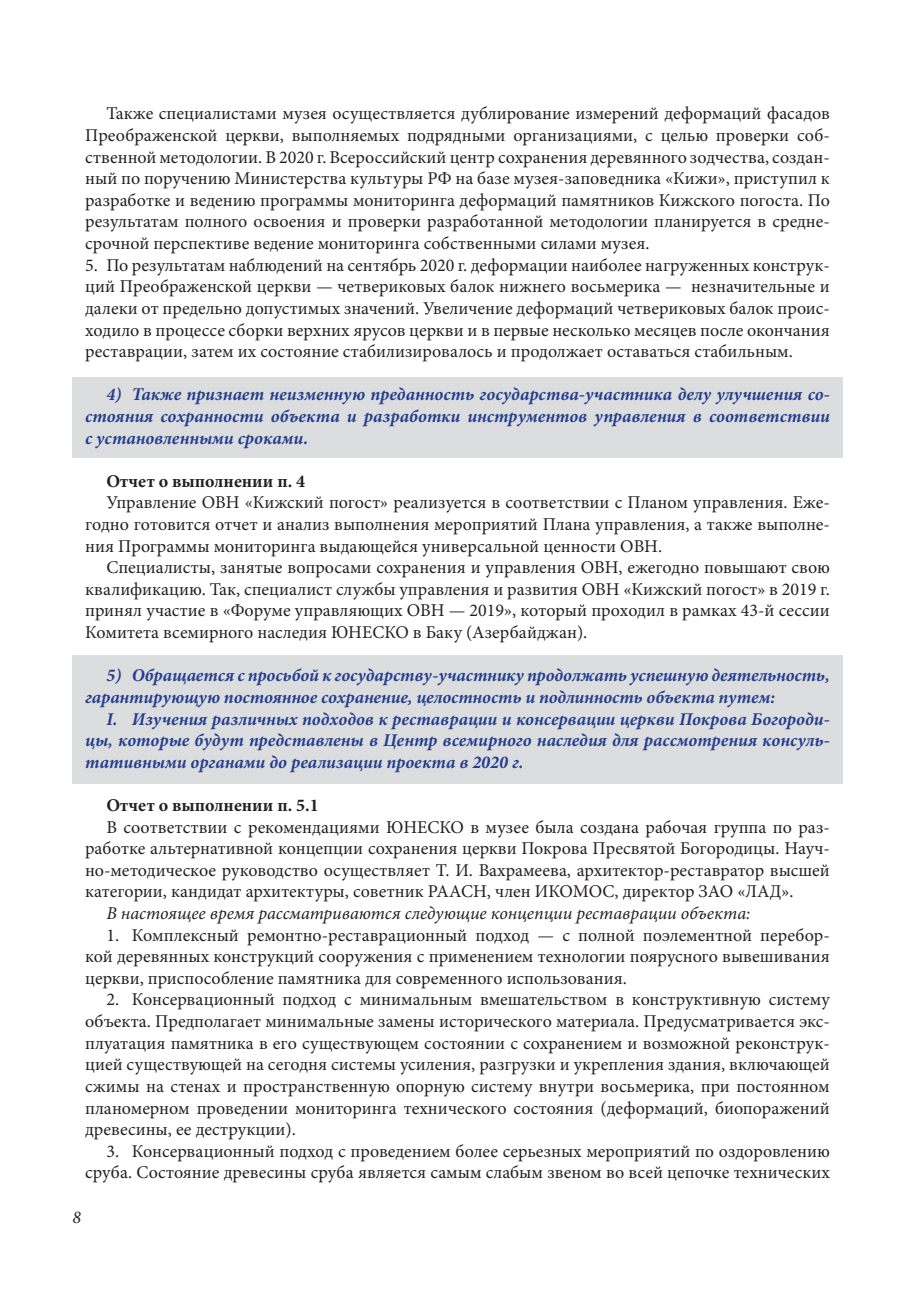
<style>
.page{position:relative;width:915px;height:1306px;background:#fff}
.page>*{position:absolute;margin:0;border:0;box-sizing:border-box;transform-origin:0 0}
.t1{font:18px/21.6px "Minion Pro";color:#231f20;text-align:justify}
.t2{font:italic 700 18px/21.6px "Minion Pro";color:#253f8e;text-align:justify}
.t3{font:italic 18px "Minion Pro";color:#231f20}
.t4{font:700 18px "Minion Pro";color:#231f20}
</style>
<div class="page">
<div style="left:72px;top:377px;width:770px;height:81px;background:#dcdddf"></div>
<div style="left:72px;top:655px;width:770px;height:128px;background:#dcdddf"></div>
<p class="t1" style="left:85px;top:103px;width:746px;text-indent:21px">Также специалистами музея осуществляется дублирование измерений деформаций фасадов Преображенской церкви, выполняемых подрядными организациями, с целью проверки соб&shy;ственной методологии. В 2020 г. Всероссийский центр сохранения деревянного зодчества, создан&shy;ный по поручению Министерства культуры РФ на базе музея-заповедника «Кижи», приступил к разработке и ведению программы мониторинга деформаций памятников Кижского погоста. По результатам полного освоения и проверки разработанной методологии планируется в средне&shy;срочной перспективе ведение мониторинга собственными силами музея.</p>
<p class="t1" style="left:85px;top:254px;width:746px">5. По результатам наблюдений на сентябрь 2020 г. деформации наиболее нагруженных конструк&shy;ций Преображенской церкви — четвериковых балок нижнего восьмерика — незначительные и далеки от предельно допустимых значений. Увеличение деформаций четвериковых балок проис&shy;ходило в процессе сборки верхних ярусов церкви и в первые несколько месяцев после окончания реставрации, затем их состояние стабилизировалось и продолжает оставаться стабильным.</p>
<p class="t2" style="left:85px;top:383px;width:746px;text-indent:21px">4) Также признает неизменную преданность государства-участника делу улучшения со&shy;стояния сохранности объекта и разработки инструментов управления в соответствии с установленными сроками.</p>
<p class="t4" style="left:106px;top:468px;width:200px">Отчет о выполнении п. 4</p>
<p class="t1" style="left:85px;top:492px;width:746px;text-indent:21px">Управление ОВН «Кижский погост» реализуется в соответствии с Планом управления. Еже&shy;годно готовится отчет и анализ выполнения мероприятий Плана управления, а также выполне&shy;ния Программы мониторинга выдающейся универсальной ценности ОВН.</p>
<p class="t1" style="left:85px;top:557px;width:746px;text-indent:21px">Специалисты, занятые вопросами сохранения и управления ОВН, ежегодно повышают свою квалификацию. Так, специалист службы управления и развития ОВН «Кижский погост» в 2019 г. принял участие в «Форуме управляющих ОВН — 2019», который проходил в рамках 43-й сессии Комитета всемирного наследия ЮНЕСКО в Баку (Азербайджан).</p>
<p class="t2" style="left:85px;top:664px;width:746px;text-indent:21px">5) Обращается с просьбой к государству-участнику продолжать успешную деятельность, гарантирующую постоянное сохранение, целостность и подлинность объекта путем:</p>
<p class="t2" style="left:85px;top:707px;width:746px;text-indent:21px">I. Изучения различных подходов к реставрации и консервации церкви Покрова Богороди&shy;цы, которые будут представлены в Центр всемирного наследия для рассмотрения консуль&shy;тативными органами до реализации проекта в 2020 г.</p>
<p class="t4" style="left:106px;top:792px;width:214px">Отчет о выполнении п. 5.1</p>
<p class="t1" style="left:85px;top:816px;width:746px;text-indent:21px">В соответствии с рекомендациями ЮНЕСКО в музее была создана рабочая группа по раз&shy;работке альтернативной концепции сохранения церкви Покрова Пресвятой Богородицы. Науч&shy;но-методическое руководство осуществляет Т. И. Вахрамеева, архитектор-реставратор высшей категории, кандидат архитектуры, советник РААСН, член ИКОМОС, директор ЗАО «ЛАД».</p>
<p class="t3" style="left:106px;top:901px;width:645px">В настоящее время рассматриваются следующие концепции реставрации объекта:</p>
<p class="t1" style="left:85px;top:924px;width:746px;text-indent:21px">1. Комплексный ремонтно-реставрационный подход — с полной поэлементной перебор&shy;кой деревянных конструкций сооружения с применением технологии поярусного вывешивания церкви, приспособление памятника для современного использования.</p>
<p class="t1" style="left:85px;top:989px;width:746px;text-indent:21px">2. Консервационный подход с минимальным вмешательством в конструктивную систему объекта. Предполагает минимальные замены исторического материала. Предусматривается экс&shy;плуатация памятника в его существующем состоянии с сохранением и возможной реконструк&shy;цией существующей на сегодня системы усиления, разгрузки и укрепления здания, включающей сжимы на стенах и пространственную опорную систему внутри восьмерика, при постоянном планомерном проведении мониторинга технического состояния (деформаций, биопоражений древесины, ее деструкции).</p>
<p class="t1" style="left:85px;top:1140px;width:746px;text-align:right">3. Консервационный подход с проведением более серьезных мероприятий по оздоровлению сруба. Состояние древесины сруба является самым слабым звеном во всей цепочке технических</p>
<p class="t3" style="left:72px;top:1205px;width:10px">8</p>
</div>
